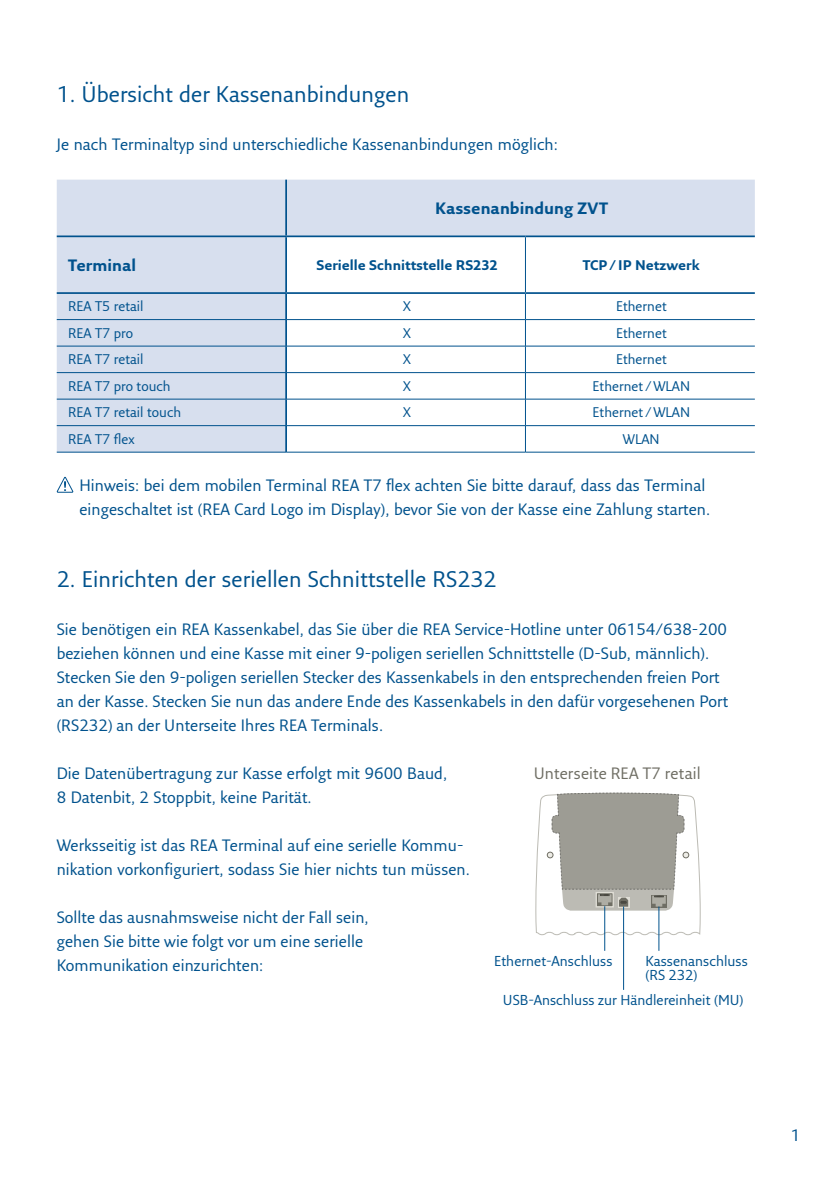
<style>
.page{position:relative;width:840px;height:1191px;background:#fff}
.page>*{position:absolute;margin:0;border:0;box-sizing:border-box;transform-origin:0 0}
.Fließtext{font:22px "Fresco Sans Plus Pro";color:#00528d}
.Fließtext-2{font:16px/24px "Fresco Sans Plus Pro";color:#00528d}
.TXT_Normal{font:16px "Fresco Sans Plus Pro";color:#00528d}
.Überschrift_bold{font:16px/24px "Fresco Sans Plus Pro";color:#00528d}
.TXT_Normal-2{font:700 16px "Fresco Sans Plus Pro";letter-spacing:.01em;color:#00528d}
.t1{font:16px "Fresco Sans Plus Pro";letter-spacing:.005em;color:#6f6e64}
.t2{font:14px "Fresco Sans Plus Pro";color:#00528d}
.TXT_Normal-3{font:13.6px "Fresco Sans Plus Pro";color:#00528d}
.TXT_Normal-4{font:700 13.6px "Fresco Sans Plus Pro";color:#00528d}
</style>
<div class="page">
<div style="left:57px;top:180px;width:697px;height:272px;background:#d7dfee"></div>
<svg style="left:287px;top:237px;width:467px;height:215px"></svg>
<hr style="left:525px;top:237px;width:1px;height:55px;background:#00528d">
<svg style="left:525px;top:294px;width:1px;height:158px"></svg>
<hr style="left:285px;top:180px;width:2px;height:55px;background:#00528d">
<hr style="left:57px;top:235px;width:229px;height:2px;background:#00528d">
<hr style="left:285px;top:237px;width:2px;height:55px;background:#00528d">
<hr style="left:286px;top:235px;width:239px;height:2px;background:#00528d">
<hr style="left:525px;top:235px;width:229px;height:2px;background:#00528d">
<hr style="left:57px;top:292px;width:229px;height:2px;background:#00528d">
<hr style="left:285px;top:294px;width:2px;height:25px;background:#00528d">
<hr style="left:286px;top:292px;width:239px;height:2px;background:#00528d">
<hr style="left:525px;top:292px;width:229px;height:2px;background:#00528d">
<hr style="left:57px;top:319px;width:229px;height:1px;background:#00528d">
<hr style="left:57px;top:346px;width:229px;height:1px;background:#00528d">
<hr style="left:285px;top:320px;width:2px;height:26px;background:#00528d">
<hr style="left:285px;top:346px;width:2px;height:26px;background:#00528d">
<hr style="left:286px;top:319px;width:239px;height:1px;background:#00528d">
<hr style="left:286px;top:346px;width:239px;height:1px;background:#00528d">
<hr style="left:525px;top:319px;width:229px;height:1px;background:#00528d">
<hr style="left:525px;top:346px;width:229px;height:1px;background:#00528d">
<hr style="left:57px;top:372px;width:229px;height:1px;background:#00528d">
<hr style="left:57px;top:399px;width:229px;height:1px;background:#00528d">
<hr style="left:57px;top:425px;width:229px;height:1px;background:#00528d">
<hr style="left:57px;top:452px;width:229px;height:1px;background:#00528d">
<hr style="left:285px;top:373px;width:2px;height:26px;background:#00528d">
<hr style="left:285px;top:399px;width:2px;height:26px;background:#00528d">
<hr style="left:285px;top:426px;width:2px;height:26px;background:#00528d">
<hr style="left:286px;top:372px;width:239px;height:1px;background:#00528d">
<hr style="left:286px;top:399px;width:239px;height:1px;background:#00528d">
<hr style="left:286px;top:425px;width:239px;height:1px;background:#00528d">
<hr style="left:286px;top:452px;width:239px;height:1px;background:#00528d">
<hr style="left:525px;top:372px;width:229px;height:1px;background:#00528d">
<hr style="left:525px;top:399px;width:229px;height:1px;background:#00528d">
<hr style="left:525px;top:425px;width:229px;height:1px;background:#00528d">
<hr style="left:525px;top:452px;width:229px;height:1px;background:#00528d">
<svg style="left:56px;top:476px;width:18px;height:17px"></svg>
<svg style="left:535px;top:792px;width:165px;height:144px"></svg>
<div style="left:546px;top:852px;width:7px;height:6px;border:1px solid #6f6e64;border-radius:50%"></div>
<hr style="left:604px;top:906px;width:1px;height:44px;background:#00528d">
<hr style="left:623px;top:906px;width:1px;height:84px;background:#00528d">
<hr style="left:658px;top:906px;width:1px;height:44px;background:#00528d">
<p class="Fließtext" style="left:57px;top:80px;width:354px">1. Übersicht der Kassenanbindungen</p>
<p class="Fließtext-2" style="left:57px;top:132px;width:502px">Je nach Terminaltyp sind unterschiedliche Kassenanbindungen möglich:</p>
<p class="TXT_Normal-2" style="left:435px;top:198px;width:174px">Kassenanbindung ZVT</p>
<p class="TXT_Normal-2" style="left:68px;top:255px;width:70px">Terminal</p>
<p class="TXT_Normal-4" style="left:316px;top:256px;width:182px">Serielle Schnittstelle RS232</p>
<p class="TXT_Normal-4" style="left:582px;top:256px;width:119px">TCP/IP Netzwerk</p>
<p class="TXT_Normal-3" style="left:68px;top:298px;width:77px">REA T5 retail</p>
<p class="TXT_Normal-3" style="left:403px;top:298px;width:9px">X</p>
<p class="TXT_Normal-3" style="left:615px;top:298px;width:52px">Ethernet</p>
<p class="TXT_Normal-3" style="left:68px;top:324px;width:67px">REA T7 pro</p>
<p class="TXT_Normal-3" style="left:403px;top:324px;width:9px">X</p>
<p class="TXT_Normal-3" style="left:615px;top:324px;width:52px">Ethernet</p>
<p class="TXT_Normal-3" style="left:68px;top:351px;width:77px">REA T7 retail</p>
<p class="TXT_Normal-3" style="left:403px;top:351px;width:9px">X</p>
<p class="TXT_Normal-3" style="left:615px;top:351px;width:52px">Ethernet</p>
<p class="TXT_Normal-3" style="left:68px;top:377px;width:104px">REA T7 pro touch</p>
<p class="TXT_Normal-3" style="left:403px;top:377px;width:9px">X</p>
<p class="TXT_Normal-3" style="left:592px;top:377px;width:99px">Ethernet /WLAN</p>
<p class="TXT_Normal-3" style="left:68px;top:404px;width:115px">REA T7 retail touch</p>
<p class="TXT_Normal-3" style="left:403px;top:404px;width:9px">X</p>
<p class="TXT_Normal-3" style="left:592px;top:404px;width:99px">Ethernet /WLAN</p>
<p class="TXT_Normal-3" style="left:68px;top:430px;width:68px">REA T7 flex</p>
<p class="TXT_Normal-3" style="left:622px;top:430px;width:38px">WLAN</p>
<p class="Fließtext-2" style="left:79px;top:473px;width:632px">Hinweis: bei dem mobilen Terminal REA T7 flex achten Sie bitte darauf, dass das Terminal eingeschaltet ist (REA Card Logo im Display), bevor Sie von der Kasse eine Zahlung starten.</p>
<p class="Fließtext" style="left:57px;top:565px;width:441px">2. Einrichten der seriellen Schnittstelle RS232</p>
<p class="Fließtext-2" style="left:57px;top:617px;width:671px">Sie benötigen ein REA Kassenkabel, das Sie über die REA Service-Hotline unter 06154/638-200</p>
<p class="TXT_Normal" style="left:57px;top:643px;width:653px">beziehen können und eine Kasse mit einer 9-poligen seriellen Schnittstelle (D-Sub, männlich).</p>
<p class="TXT_Normal" style="left:57px;top:667px;width:664px">Stecken Sie den 9-poligen seriellen Stecker des Kassenkabels in den entsprechenden freien Port</p>
<p class="TXT_Normal" style="left:57px;top:691px;width:672px">an der Kasse. Stecken Sie nun das andere Ende des Kassenkabels in den dafür vorgesehenen Port</p>
<p class="TXT_Normal" style="left:57px;top:715px;width:328px">(RS232) an der Unterseite Ihres REA Terminals.</p>
<p class="Fließtext-2" style="left:57px;top:761px;width:391px">Die Datenübertragung zur Kasse erfolgt mit 9600 Baud,<br>8 Datenbit, 2 Stoppbit, keine Parität.</p>
<p class="Fließtext-2" style="left:57px;top:833px;width:414px">Werksseitig ist das REA Terminal auf eine serielle Kommu&shy;nikation vorkonfiguriert, sodass Sie hier nichts tun müssen.</p>
<p class="Überschrift_bold" style="left:57px;top:905px;width:313px">Sollte das ausnahmsweise nicht der Fall sein, gehen Sie bitte wie folgt vor um eine serielle<br>Kommunikation einzurichten:</p>
<p class="t1" style="left:533px;top:763px;width:168px">Unterseite REA T7 retail</p>
<p class="t2" style="left:494px;top:952px;width:120px">Ethernet-Anschluss</p>
<p class="t2" style="left:645px;top:952px;width:104px">Kassenanschluss</p>
<p class="t2" style="left:645px;top:966px;width:54px">(RS 232)</p>
<p class="t2" style="left:502px;top:991px;width:242px">USB-Anschluss zur Händlereinheit (MU)</p>
<p class="Fließtext-2" style="left:790px;top:1123px;width:11px">1</p>
</div>
